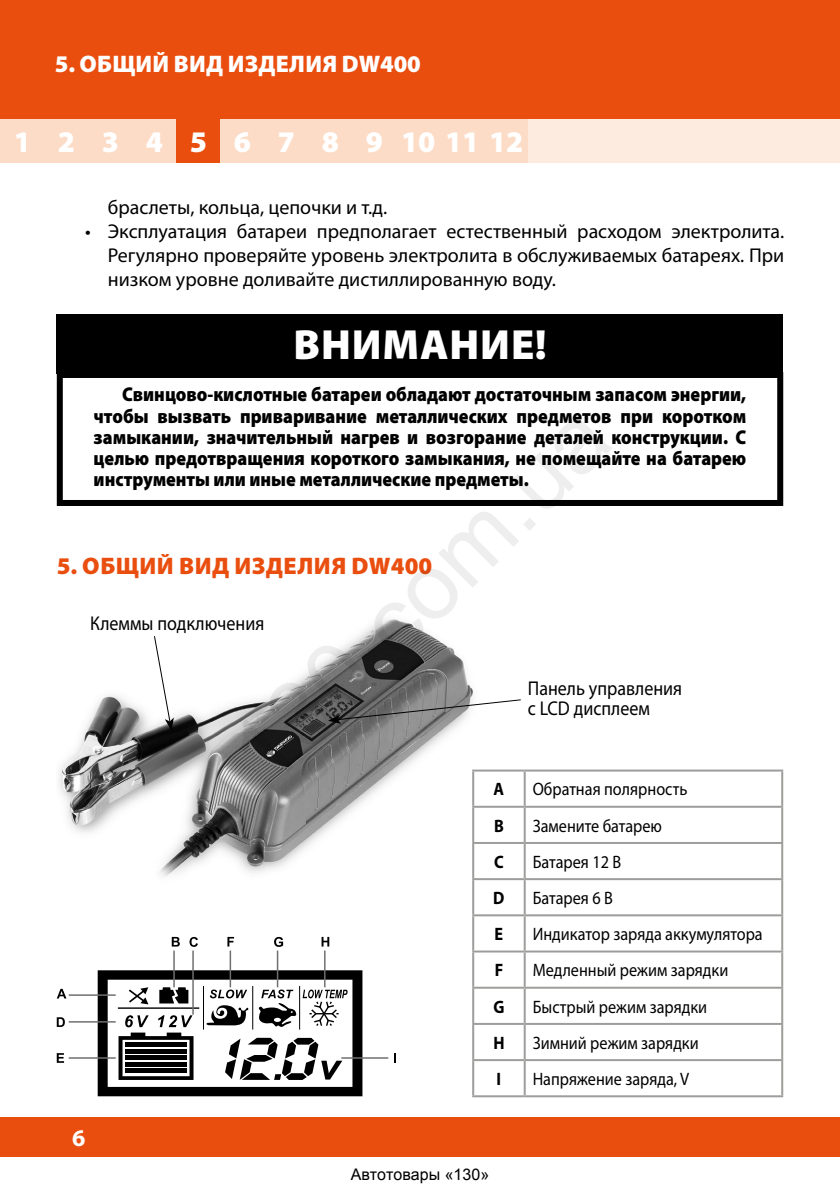
<style>
.page{position:relative;width:840px;height:1191px;background:#fff}
.page>*{position:absolute;margin:0;border:0;box-sizing:border-box;transform-origin:0 0}
.t1{font:900 42.4px "Myriad Pro";letter-spacing:.02em;color:#fff}
.t2{font:900 30px "Myriad Pro";letter-spacing:.89em;color:#fff}
.t3{font:900 24px "Myriad Pro";letter-spacing:.02em;color:#e94e0f}
.t4{font:900 24px "Myriad Pro";letter-spacing:.01em;color:#fff}
.t5{font:700 24px "Myriad Pro";color:#fff}
.t6{font:900 20px/21.2px "Myriad Pro";color:#000;text-align:justify;scale:.9 1}
.t7{font:20px/24px "Myriad Pro";color:#000;text-align:justify}
.t8{font:20px/20px "Myriad Pro";color:#000;scale:.9 1}
.t9{font:18px "Myriad Pro";color:#000;scale:.9 1}
.t10{font:700 18px "Myriad Pro";color:#000;scale:.9 1}
.t11{font:16px "Arial";color:#000}
</style>
<div class="page">
<div style="left:0;top:0;width:839px;height:119px;background:#e94e0f"></div>
<div style="left:0;top:1117px;width:839px;height:40px;background:#e94e0f"></div>
<div style="left:348px;top:119px;width:491px;height:44px;background:#fdebdf"></div>
<div style="left:0;top:119px;width:44px;height:44px;background:#fcdcc6"></div>
<div style="left:44px;top:119px;width:44px;height:44px;background:#fcdcc6"></div>
<div style="left:88px;top:119px;width:44px;height:44px;background:#fcdcc6"></div>
<div style="left:132px;top:119px;width:44px;height:44px;background:#fcdcc6"></div>
<div style="left:176px;top:119px;width:44px;height:44px;background:#e94e0f"></div>
<div style="left:220px;top:119px;width:44px;height:44px;background:#fcdcc6"></div>
<div style="left:264px;top:119px;width:44px;height:44px;background:#fcdcc6"></div>
<div style="left:308px;top:119px;width:44px;height:44px;background:#fcdcc6"></div>
<div style="left:352px;top:119px;width:44px;height:44px;background:#fcdcc6"></div>
<div style="left:57px;top:372px;width:725px;height:134px;border:6px solid #000"></div>
<div style="left:57px;top:314px;width:725px;height:60px;background:#000"></div>
<div style="left:396px;top:119px;width:44px;height:44px;background:#fcdcc6"></div>
<div style="left:440px;top:119px;width:44px;height:44px;background:#fcdcc6"></div>
<div style="left:484px;top:119px;width:44px;height:44px;background:#fcdcc6"></div>
<img style="left:59px;top:619px;width:443px;height:290px">
<svg style="left:153px;top:635px;width:21px;height:95px"></svg>
<svg style="left:328px;top:698px;width:193px;height:26px"></svg>
<svg style="left:98px;top:970px;width:264px;height:126px"></svg>
<hr style="left:324px;top:950px;width:1px;height:37px;background:#706f6f">
<hr style="left:69px;top:1021px;width:47px;height:1px;background:#706f6f">
<hr style="left:69px;top:1057px;width:47px;height:1px;background:#706f6f">
<svg style="left:172px;top:937px;width:8px;height:9px"></svg>
<svg style="left:189px;top:937px;width:9px;height:10px"></svg>
<svg style="left:227px;top:937px;width:7px;height:9px"></svg>
<svg style="left:274px;top:937px;width:9px;height:10px"></svg>
<svg style="left:321px;top:937px;width:8px;height:9px"></svg>
<svg style="left:57px;top:1017px;width:8px;height:10px"></svg>
<svg style="left:57px;top:1053px;width:7px;height:9px"></svg>
<hr style="left:69px;top:994px;width:47px;height:1px;background:#706f6f">
<svg style="left:57px;top:988px;width:9px;height:10px"></svg>
<hr style="left:277px;top:950px;width:1px;height:37px;background:#706f6f">
<hr style="left:229px;top:950px;width:2px;height:37px;background:#706f6f">
<hr style="left:192px;top:950px;width:2px;height:64px;background:#706f6f">
<hr style="left:173px;top:950px;width:2px;height:37px;background:#706f6f">
<hr style="left:341px;top:1057px;width:47px;height:1px;background:#706f6f">
<hr style="left:472px;top:769px;width:52px;height:2px;background:#9d9d9c">
<hr style="left:472px;top:771px;width:2px;height:34px;background:#9d9d9c">
<hr style="left:524px;top:769px;width:258px;height:2px;background:#9d9d9c">
<hr style="left:780px;top:771px;width:2px;height:34px;background:#9d9d9c">
<hr style="left:472px;top:807px;width:2px;height:35px;background:#9d9d9c">
<hr style="left:780px;top:807px;width:2px;height:35px;background:#9d9d9c">
<hr style="left:472px;top:844px;width:2px;height:34px;background:#9d9d9c">
<hr style="left:780px;top:844px;width:2px;height:34px;background:#9d9d9c">
<hr style="left:472px;top:880px;width:2px;height:34px;background:#9d9d9c">
<hr style="left:780px;top:880px;width:2px;height:34px;background:#9d9d9c">
<hr style="left:472px;top:916px;width:2px;height:34px;background:#9d9d9c">
<hr style="left:780px;top:916px;width:2px;height:34px;background:#9d9d9c">
<hr style="left:472px;top:952px;width:2px;height:34px;background:#9d9d9c">
<hr style="left:780px;top:952px;width:2px;height:34px;background:#9d9d9c">
<hr style="left:472px;top:986px;width:52px;height:2px;background:#9d9d9c">
<hr style="left:472px;top:988px;width:2px;height:35px;background:#9d9d9c">
<hr style="left:524px;top:986px;width:258px;height:2px;background:#9d9d9c">
<hr style="left:780px;top:988px;width:2px;height:35px;background:#9d9d9c">
<hr style="left:472px;top:1023px;width:52px;height:2px;background:#9d9d9c">
<hr style="left:472px;top:1025px;width:2px;height:34px;background:#9d9d9c">
<hr style="left:524px;top:1023px;width:258px;height:2px;background:#9d9d9c">
<hr style="left:780px;top:1025px;width:2px;height:34px;background:#9d9d9c">
<hr style="left:472px;top:1059px;width:52px;height:2px;background:#9d9d9c">
<hr style="left:472px;top:1061px;width:2px;height:34px;background:#9d9d9c">
<hr style="left:524px;top:1059px;width:258px;height:2px;background:#9d9d9c">
<hr style="left:780px;top:1061px;width:2px;height:34px;background:#9d9d9c">
<hr style="left:472px;top:1095px;width:52px;height:2px;background:#9d9d9c">
<hr style="left:524px;top:1095px;width:258px;height:2px;background:#9d9d9c">
<hr style="left:523px;top:771px;width:2px;height:34px;background:#9d9d9c">
<hr style="left:472px;top:805px;width:52px;height:2px;background:#9d9d9c">
<hr style="left:524px;top:805px;width:258px;height:2px;background:#9d9d9c">
<hr style="left:523px;top:807px;width:2px;height:35px;background:#9d9d9c">
<hr style="left:472px;top:842px;width:52px;height:2px;background:#9d9d9c">
<hr style="left:524px;top:842px;width:258px;height:2px;background:#9d9d9c">
<hr style="left:523px;top:844px;width:2px;height:34px;background:#9d9d9c">
<hr style="left:472px;top:878px;width:52px;height:2px;background:#9d9d9c">
<hr style="left:524px;top:878px;width:258px;height:2px;background:#9d9d9c">
<hr style="left:523px;top:880px;width:2px;height:34px;background:#9d9d9c">
<hr style="left:472px;top:914px;width:52px;height:2px;background:#9d9d9c">
<hr style="left:524px;top:914px;width:258px;height:2px;background:#9d9d9c">
<hr style="left:523px;top:916px;width:2px;height:34px;background:#9d9d9c">
<hr style="left:472px;top:950px;width:52px;height:2px;background:#9d9d9c">
<hr style="left:524px;top:950px;width:258px;height:2px;background:#9d9d9c">
<hr style="left:523px;top:952px;width:2px;height:34px;background:#9d9d9c">
<hr style="left:523px;top:988px;width:2px;height:35px;background:#9d9d9c">
<hr style="left:523px;top:1025px;width:2px;height:34px;background:#9d9d9c">
<hr style="left:523px;top:1061px;width:2px;height:34px;background:#9d9d9c">
<p class="t4" style="left:55px;top:48px;width:367px">5. ОБЩИЙ ВИД ИЗДЕЛИЯ DW400</p>
<h2 class="t2" style="left:14px;top:122px;width:370px">123456789</h2>
<h2 class="t2" style="left:401px;top:122px;width:124px">10 11 12</h2>
<p class="t7" style="left:108px;top:194px;width:281px">браслеты, кольца, цепочки и т.д.</p>
<p class="t7" style="left:108px;top:218px;width:677px;text-indent:-23px">• Эксплуатация батареи предполагает естественный расходом электролита.<br>Регулярно проверяйте уровень электролита в обслуживаемых батареях. При низком уровне доливайте дистиллированную воду.</p>
<h1 class="t1" style="left:293px;top:316px;width:255px">ВНИМАНИЕ!</h1>
<p class="t6" style="left:94px;top:383px;width:726px;text-indent:28px">Свинцово-кислотные батареи обладают достаточным запасом энергии, чтобы вызвать приваривание металлических предметов при коротком замыкании, значительный нагрев и возгорание деталей конструкции. С целью предотвращения короткого замыкания, не помещайте на батарею инструменты или иные металлические предметы.</p>
<p class="t3" style="left:57px;top:549px;width:377px">5. ОБЩИЙ ВИД ИЗДЕЛИЯ DW400</p>
<p class="t8" style="left:90px;top:613px;width:195px">Клеммы подключения</p>
<p class="t5" style="left:72px;top:1122px;width:15px">6</p>
<p class="t8" style="left:527px;top:678px;width:173px">Панель управления с LCD дисплеем</p>
<p class="t10" style="left:493px;top:777px;width:13px">A</p>
<p class="t9" style="left:532px;top:778px;width:173px">Обратная полярность</p>
<p class="t10" style="left:494px;top:814px;width:12px">В</p>
<p class="t9" style="left:532px;top:814px;width:145px">Замените батарею</p>
<p class="t10" style="left:494px;top:850px;width:12px">С</p>
<p class="t9" style="left:532px;top:850px;width:100px">Батарея 12 В</p>
<p class="t10" style="left:493px;top:886px;width:14px">D</p>
<p class="t9" style="left:532px;top:887px;width:91px">Батарея 6 В</p>
<p class="t10" style="left:494px;top:922px;width:11px">E</p>
<p class="t9" style="left:532px;top:923px;width:257px">Индикатор заряда аккумулятора</p>
<p class="t10" style="left:494px;top:958px;width:11px">F</p>
<p class="t9" style="left:532px;top:959px;width:219px">Медленный режим зарядки</p>
<p class="t10" style="left:493px;top:994px;width:14px">G</p>
<p class="t9" style="left:532px;top:995px;width:195px">Быстрый режим зарядки</p>
<p class="t10" style="left:493px;top:1031px;width:14px">H</p>
<p class="t9" style="left:532px;top:1031px;width:186px">Зимний режим зарядки</p>
<p class="t10" style="left:496px;top:1067px;width:7px">I</p>
<p class="t9" style="left:532px;top:1067px;width:175px">Напряжение заряда, V</p>
<p class="t11" style="left:350px;top:1163px;width:140px">Автотовары «130»</p>
</div>
